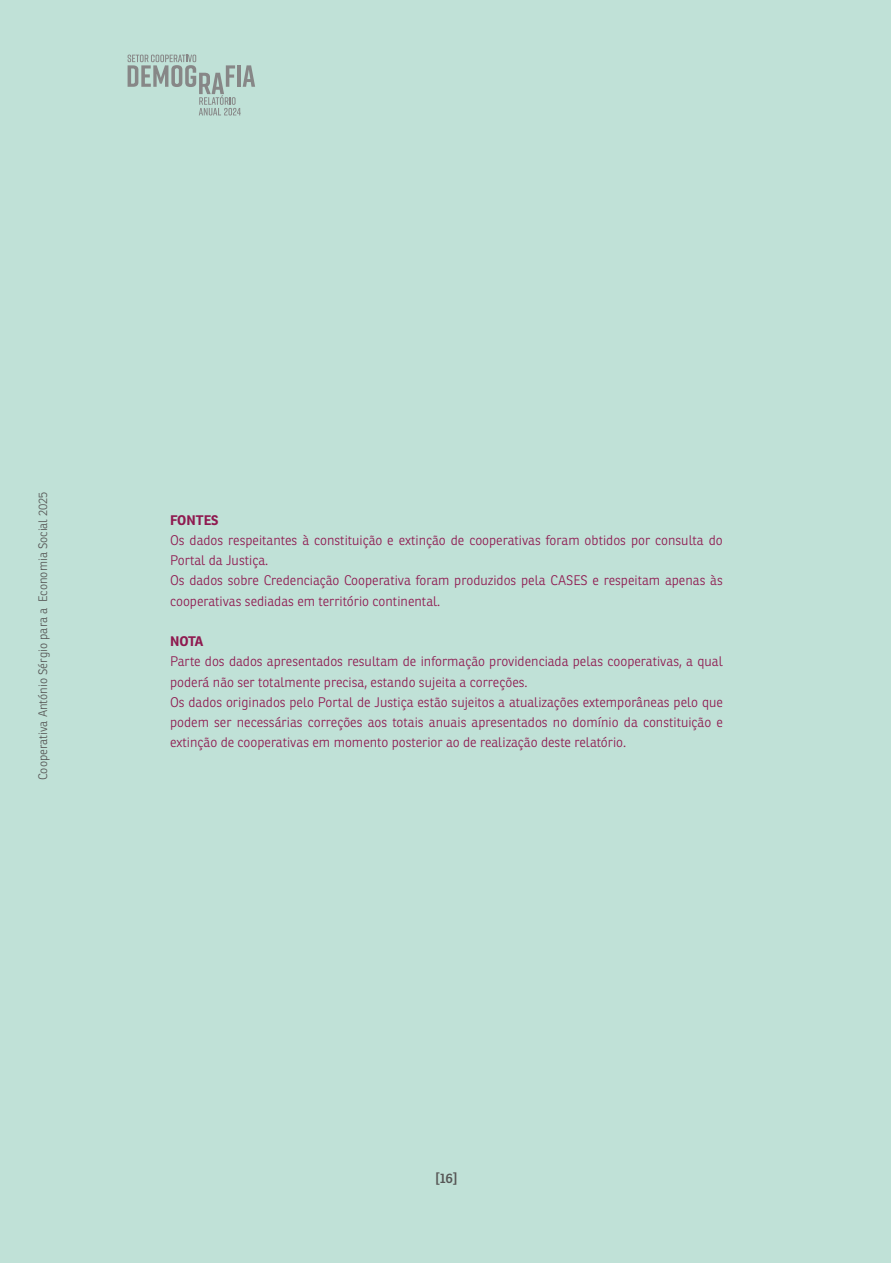
<style>
.page{position:relative;width:893px;height:1263px;background:#fff}
.page>*{position:absolute;margin:0;border:0;box-sizing:border-box;transform-origin:0 0}
.t1{font:300 13.5px/20.2px "Ronnia";color:#8f1a50}
.t2{font:700 13.5px "Ronnia";color:#8f1a50}
.t3{font:600 13.5px "Ronnia";color:#575756}
.t4{font:300 12px "Ronnia";color:#575756}
</style>
<div class="page">
<div style="left:0;top:0;width:891px;height:1263px;background:#c0e1d7"></div>
<svg style="left:128px;top:55px;width:127px;height:61px"></svg>
<p class="t4" style="left:35px;top:780px;width:290px;rotate:-90deg">Cooperativa António Sérgio para a Economia Social 2025</p>
<p class="t2" style="left:170px;top:511px;width:50px">FONTES</p>
<p class="t1" style="left:170px;top:530px;width:554px">Os dados respeitantes à constituição e extinção de cooperativas foram obtidos por consulta do Portal da Justiça.<br>Os dados sobre Credenciação Cooperativa foram produzidos pela CASES e respeitam apenas às cooperativas sediadas em território continental.</p>
<p class="t2" style="left:170px;top:633px;width:35px">NOTA</p>
<p class="t1" style="left:170px;top:651px;width:554px">Parte dos dados apresentados resultam de informação providenciada pelas cooperativas, a qual poderá não ser totalmente precisa, estando sujeita a correções.<br>Os dados originados pelo Portal de Justiça estão sujeitos a atualizações extemporâneas pelo que podem ser necessárias correções aos totais anuais apresentados no domínio da constituição e extinção de cooperativas em momento posterior ao de realização deste relatório.</p>
<p class="t3" style="left:436px;top:1170px;width:23px">[16]</p>
</div>
